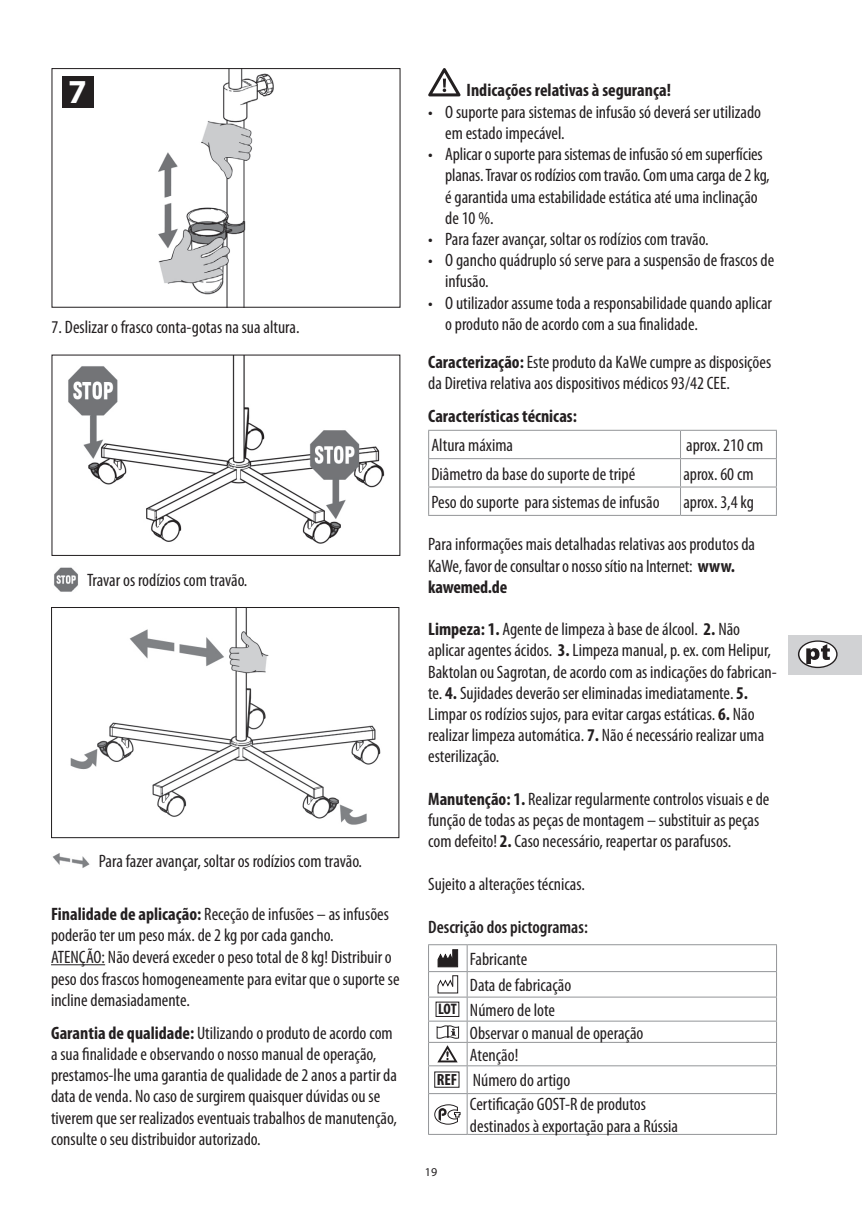
<style>
.page{position:relative;width:862px;height:1214px;background:#fff}
.page>*{position:absolute;margin:0;border:0;box-sizing:border-box;transform-origin:0 0}
.t1{font:700 33.6px "Myriad Pro";color:#fff}
.t2{font:condensed 18px/21.2px "Myriad Pro";color:#231f20}
.t3{font:700 condensed 18px "Myriad Pro";color:#231f20}
.t4{font:600 condensed 18px "Myriad Pro";color:#231f20}
.t5{font:12px "Myriad Pro";color:#231f20}
.s1{font-weight:700}
.s2{font-weight:700;font-size:15.2px}
.s3{font-weight:700;font-size:16.2px}
</style>
<div class="page">
<div style="left:788px;top:635px;width:74px;height:40px;background:#d1d2d4"></div>
<svg style="left:798px;top:640px;width:39px;height:28px"></svg>
<svg style="left:799px;top:641px;width:37px;height:25px"></svg>
<svg style="left:806px;top:644px;width:24px;height:20px"></svg>
<hr style="left:51px;top:964px;width:54px;height:1px;background:#231f20">
<svg style="left:428px;top:68px;width:32px;height:28px"></svg>
<hr style="left:428px;top:430px;width:252px;height:1px;background:#939598">
<hr style="left:680px;top:430px;width:97px;height:1px;background:#939598">
<hr style="left:428px;top:458px;width:252px;height:1px;background:#939598">
<hr style="left:680px;top:458px;width:97px;height:1px;background:#939598">
<hr style="left:428px;top:486px;width:252px;height:1px;background:#939598">
<svg style="left:428px;top:431px;width:1px;height:84px"></svg>
<hr style="left:680px;top:486px;width:97px;height:1px;background:#939598">
<svg style="left:680px;top:431px;width:1px;height:84px"></svg>
<svg style="left:776px;top:431px;width:1px;height:84px"></svg>
<hr style="left:428px;top:515px;width:252px;height:1px;background:#939598">
<hr style="left:680px;top:515px;width:97px;height:1px;background:#939598">
<hr style="left:428px;top:944px;width:39px;height:1px;background:#939598">
<hr style="left:467px;top:944px;width:310px;height:1px;background:#939598">
<hr style="left:428px;top:971px;width:39px;height:1px;background:#939598">
<hr style="left:467px;top:971px;width:310px;height:1px;background:#939598">
<hr style="left:428px;top:996px;width:39px;height:1px;background:#939598">
<hr style="left:467px;top:996px;width:310px;height:1px;background:#939598">
<hr style="left:428px;top:1020px;width:39px;height:1px;background:#939598">
<hr style="left:467px;top:1020px;width:310px;height:1px;background:#939598">
<hr style="left:428px;top:1041px;width:39px;height:1px;background:#939598">
<hr style="left:467px;top:1041px;width:310px;height:1px;background:#939598">
<hr style="left:428px;top:1065px;width:39px;height:1px;background:#939598">
<svg style="left:428px;top:945px;width:1px;height:148px"></svg>
<hr style="left:467px;top:1065px;width:310px;height:1px;background:#939598">
<svg style="left:467px;top:945px;width:1px;height:148px"></svg>
<svg style="left:776px;top:945px;width:1px;height:148px"></svg>
<hr style="left:428px;top:1093px;width:39px;height:1px;background:#939598">
<hr style="left:428px;top:1093px;width:1px;height:40px;background:#939598">
<hr style="left:467px;top:1093px;width:310px;height:1px;background:#939598">
<hr style="left:467px;top:1093px;width:1px;height:40px;background:#939598">
<hr style="left:776px;top:1093px;width:1px;height:40px;background:#939598">
<hr style="left:428px;top:1133px;width:39px;height:1px;background:#939598">
<hr style="left:467px;top:1133px;width:310px;height:1px;background:#939598">
<svg style="left:437px;top:949px;width:21px;height:18px"></svg>
<svg style="left:437px;top:975px;width:22px;height:18px"></svg>
<svg style="left:436px;top:1025px;width:23px;height:13px"></svg>
<svg style="left:437px;top:1045px;width:21px;height:17px"></svg>
<svg style="left:434px;top:1104px;width:27px;height:20px"></svg>
<img style="left:68px;top:356px;width:317px;height:188px">
<div style="left:51px;top:354px;width:349px;height:202px;border:1px solid #231f20"></div>
<img style="left:158px;top:70px;width:116px;height:236px">
<div style="left:51px;top:68px;width:349px;height:240px;border:1px solid #231f20"></div>
<div style="left:62px;top:76px;width:31px;height:32px;background:#231f20"></div>
<img style="left:70px;top:609px;width:311px;height:216px">
<div style="left:51px;top:607px;width:348px;height:231px;border:1px solid #231f20"></div>
<img style="left:54px;top:567px;width:24px;height:25px">
<img style="left:52px;top:853px;width:38px;height:15px">
<h1 class="t1" style="left:68px;top:73px;width:20px">7</h1>
<p class="t2" style="left:52px;top:317px;width:249px">7. Deslizar o frasco conta-gotas na sua altura.</p>
<p class="t2" style="left:87px;top:569px;width:162px">Travar os rodízios com travão.</p>
<p class="t2" style="left:99px;top:850px;width:265px">Para fazer avançar, soltar os rodízios com travão.</p>
<p class="t2" style="left:51px;top:903px;width:350px"><span class="s1">Finalidade de aplicação:</span> Receção de infusões – as infusões poderão ter um peso máx. de 2 kg por cada gancho.<br>ATENÇÃO: Não deverá exceder o peso total de 8 kg! Distribuir o peso dos frascos homogeneamente para evitar que o suporte se incline demasiadamente.</p>
<p class="t2" style="left:51px;top:1022px;width:347px"><span class="s1">Garantia de qualidade:</span> Utilizando o produto de acordo com a sua finalidade e observando o nosso manual de operação, prestamos-lhe uma garantia de qualidade de 2 anos a partir da data de venda. No caso de surgirem quaisquer dúvidas ou se tiverem que ser realizados eventuais trabalhos de manutenção, consulte o seu distribuidor autorizado.</p>
<p class="t3" style="left:466px;top:80px;width:206px">Indicações relativas à segurança!</p>
<p class="t2" style="left:445px;top:101px;width:317px;text-indent:-17px">• O suporte para sistemas de infusão só deverá ser utilizado em estado impecável.</p>
<p class="t2" style="left:445px;top:144px;width:326px;text-indent:-17px">• Aplicar o suporte para sistemas de infusão só em superfícies planas. Travar os rodízios com travão. Com uma carga de 2 kg, é garantida uma estabilidade estática até uma inclinação de 10 %.</p>
<p class="t2" style="left:428px;top:229px;width:282px">• Para fazer avançar, soltar os rodízios com travão.</p>
<p class="t2" style="left:445px;top:250px;width:330px;text-indent:-17px">• O gancho quádruplo só serve para a suspensão de frascos de infusão.</p>
<p class="t2" style="left:445px;top:292px;width:328px;text-indent:-17px">• O utilizador assume toda a responsabilidade quando aplicar o produto não de acordo com a sua finalidade.</p>
<p class="t2" style="left:428px;top:352px;width:344px"><span class="s1">Caracterização:</span> Este produto da KaWe cumpre as disposições da Diretiva relativa aos dispositivos médicos 93/42 CEE.</p>
<p class="t3" style="left:428px;top:406px;width:150px">Características técnicas:</p>
<p class="t2" style="left:431px;top:435px;width:83px">Altura máxima</p>
<p class="t2" style="left:686px;top:435px;width:79px">aprox. 210 cm</p>
<p class="t2" style="left:431px;top:463px;width:205px">Diâmetro da base do suporte de tripé</p>
<p class="t2" style="left:683px;top:463px;width:72px">aprox. 60 cm</p>
<p class="t2" style="left:431px;top:491px;width:230px">Peso do suporte para sistemas de infusão</p>
<p class="t2" style="left:683px;top:491px;width:72px">aprox. 3,4 kg</p>
<p class="t2" style="left:428px;top:534px;width:328px">Para informações mais detalhadas relativas aos produtos da<br>KaWe, favor de consultar o nosso sítio na Internet: <span class="s1">www. kawemed.de</span></p>
<p class="t2" style="left:428px;top:619px;width:350px"><span class="s1">Limpeza: 1.</span> Agente de limpeza à base de álcool. <span class="s1">2.</span> Não aplicar agentes ácidos. <span class="s1">3.</span> Limpeza manual, p. ex. com Helipur, Baktolan ou Sagrotan, de acordo com as indicações do fabrican&shy;te. <span class="s1">4.</span> Sujidades deverão ser eliminadas imediatamente. <span class="s1">5.<br></span>Limpar os rodízios sujos, para evitar cargas estáticas. <span class="s1">6.</span> Não realizar limpeza automática. <span class="s1">7.</span> Não é necessário realizar uma esterilização.</p>
<p class="t2" style="left:428px;top:788px;width:343px"><span class="s1">Manutenção: 1.</span> Realizar regularmente controlos visuais e de função de todas as peças de montagem – substituir as peças com defeito! <span class="s1">2.</span> Caso necessário, reapertar os parafusos.</p>
<p class="t2" style="left:428px;top:873px;width:158px">Sujeito a alterações técnicas.</p>
<p class="t4" style="left:428px;top:916px;width:161px">Descrição dos pictogramas:</p>
<p class="t2" style="left:470px;top:948px;width:59px">Fabricante</p>
<p class="t2" style="left:470px;top:974px;width:103px">Data de fabricação</p>
<p class="t2" style="left:438px;top:999px;width:118px"><span class="s2">LOT</span> Número de lote</p>
<p class="t2" style="left:470px;top:1021px;width:175px;line-height:22.4px">Observar o manual de operação<br>Atenção!</p>
<p class="t2" style="left:470px;top:1068px;width:177px;line-height:23.4px;text-indent:-33px"><span class="s3">REF</span> Número do artigo<br>Certificação GOST-R de produtos</p>
<p class="t2" style="left:470px;top:1115px;width:210px">destinados à exportação para a Rússia</p>
<p class="t5" style="left:425px;top:1165px;width:14px">19</p>
</div>
